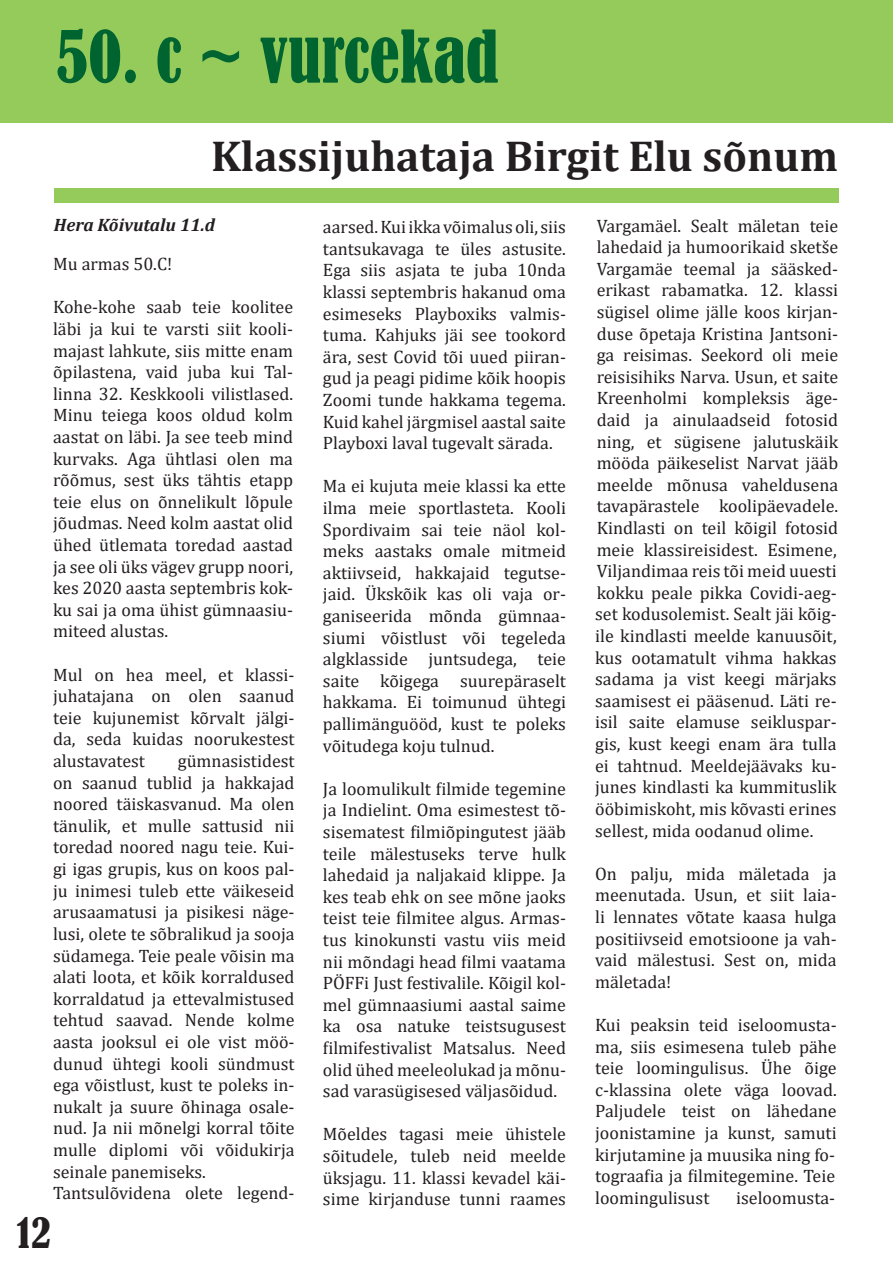
<style>
.page{position:relative;width:893px;height:1263px;background:#fff}
.page>*{position:absolute;margin:0;border:0;box-sizing:border-box;transform-origin:0 0}
.t1{font:condensed 67.5px "Bernard";color:#006431}
.t2{font:700 43.5px "Cambria";color:#231f20}
.t3{font:condensed 39px "Bernard";color:#231f20}
.t4{font:18px/21.6px "Cambria";color:#231f20;text-align:justify}
.t5{font:italic 700 18px "Cambria";color:#231f20}
</style>
<div class="page">
<div style="left:0;top:0;width:893px;height:122px;background:#95cb5b"></div>
<div style="left:54px;top:188px;width:785px;height:15px;background:#95cb5b"></div>
<p class="t1" style="left:56px;top:18px;width:445px">50. c ~ vurcekad</p>
<p class="t2" style="left:211px;top:126px;width:628px">Klassijuhataja Birgit Elu sõnum</p>
<p class="t5" style="left:54px;top:212px;width:163px">Hera Kõivutalu 11.d</p>
<p class="t4" style="left:53px;top:253px;width:121px">Mu armas 50.C!</p>
<p class="t4" style="left:53px;top:296px;width:242px">Kohe-kohe saab teie koolitee läbi ja kui te varsti siit kooli&shy;majast lahkute, siis mitte enam õpilastena, vaid juba kui Tal&shy;linna 32. Keskkooli vilistlased.<br>Minu teiega koos oldud kolm aastat on läbi. Ja see teeb mind kurvaks. Aga ühtlasi olen ma rõõmus, sest üks tähtis etapp teie elus on õnnelikult lõpule jõudmas. Need kolm aastat olid ühed ütlemata toredad aastad ja see oli üks vägev grupp noori, kes 2020 aasta septembris kok&shy;ku sai ja oma ühist gümnaasiu&shy;miteed alustas.</p>
<p class="t4" style="left:53px;top:664px;width:243px">Mul on hea meel, et klassi&shy;juhatajana on olen saanud teie kujunemist kõrvalt jälgi&shy;da, seda kuidas noorukestest alustavatest</p>
<p class="t4" style="left:595px;top:215px;width:245px">Vargamäel. Sealt mäletan teie lahedaid ja humoorikaid sketše Vargamäe teemal ja sääsked&shy;erikast rabamatka. 12. klassi sügisel olime jälle koos kirjan&shy;duse õpetaja Kristina Jantsoni&shy;ga reisimas. Seekord oli meie reisisihiks Narva. Usun, et saite Kreenholmi kompleksis äge&shy;daid ja ainulaadseid fotosid ning, et sügisene jalutuskäik mööda päikeselist Narvat jääb meelde mõnusa vaheldusena tavapärastele koolipäevadele.<br>Kindlasti on teil kõigil fotosid meie klassireisidest. Esimene, Viljandimaa reis tõi meid uuesti kokku peale pikka Covidi-aeg&shy;set kodusolemist. Sealt jäi kõig&shy;ile kindlasti meelde kanuusõit, kus ootamatult vihma hakkas sadama ja vist keegi märjaks saamisest ei pääsenud. Läti re&shy;isil saite elamuse seikluspar&shy;gis, kust keegi enam ära tulla ei tahtnud. Meeldejäävaks ku&shy;junes kindlasti ka kummituslik ööbimiskoht, mis kõvasti erines sellest, mida oodanud olime.</p>
<p class="t4" style="left:595px;top:863px;width:243px">On palju, mida mäletada ja meenutada. Usun, et siit laia&shy;li lennates võtate kaasa hulga positiivseid emotsioone ja vah&shy;vaid mälestusi. Sest on, mida mäletada!</p>
<p class="t4" style="left:595px;top:1014px;width:243px">Kui peaksin teid iseloomusta&shy;ma, siis esimesena tuleb pähe teie loomingulisus. Ühe õige c-klassina olete väga loovad.<br>Paljudele teist on lähedane joonistamine ja kunst, samuti kirjutamine ja muusika ning fo&shy;tograafia ja filmitegemine. Teie loomingulisust</p>
<p class="t4" style="left:323px;top:216px;width:245px">aarsed. Kui ikka võimalus oli, siis tantsukavaga te üles astusite.<br>Ega siis asjata te juba 10nda klassi septembris hakanud oma esimeseks Playboxiks valmis&shy;tuma. Kahjuks jäi see tookord ära, sest Covid tõi uued piiran&shy;gud ja peagi pidime kõik hoopis Zoomi tunde hakkama tegema.<br>Kuid kahel järgmisel aastal saite Playboxi laval tugevalt särada.</p>
<p class="t4" style="left:323px;top:475px;width:245px">Ma ei kujuta meie klassi ka ette ilma meie sportlasteta. Kooli Spordivaim sai teie näol kol&shy;meks aastaks omale mitmeid aktiivseid, hakkajaid tegutse&shy;jaid. Ükskõik kas oli vaja or&shy;ganiseerida mõnda gümnaa&shy;siumi võistlust või tegeleda algklasside juntsudega, teie saite kõigega suurepäraselt hakkama. Ei toimunud ühtegi pallimänguööd, kust te poleks võitudega koju tulnud.</p>
<p class="t4" style="left:323px;top:778px;width:245px">Ja loomulikult filmide tegemine ja Indielint. Oma esimestest tõ&shy;sisematest filmiõpingutest jääb teile mälestuseks terve hulk lahedaid ja naljakaid klippe. Ja kes teab ehk on see mõne jaoks teist teie filmitee algus. Armas&shy;tus kinokunsti vastu viis meid nii mõndagi head filmi vaatama PÖFFi Just festivalile. Kõigil kol&shy;mel gümnaasiumi aastal saime ka osa natuke teistsugusest filmifestivalist Matsalus. Need olid ühed meeleolukad ja mõnu&shy;sad varasügisesed väljasõidud.</p>
<p class="t4" style="left:323px;top:1123px;width:245px">Mõeldes tagasi meie ühistele sõitudele, tuleb neid meelde üksjagu. 11. klassi kevadel käi&shy;sime kirjanduse tunni raames</p>
<p class="t4" style="left:53px;top:750px;width:243px;text-indent:125px">gümnasistidest on saanud tublid ja hakkajad noored täiskasvanud. Ma olen tänulik, et mulle sattusid nii toredad noored nagu teie. Kui&shy;gi igas grupis, kus on koos pal&shy;ju inimesi tuleb ette väikeseid arusaamatusi ja pisikesi näge&shy;lusi, olete te sõbralikud ja sooja südamega. Teie peale võisin ma alati loota, et kõik korraldused korraldatud ja ettevalmistused tehtud saavad. Nende kolme aasta jooksul ei ole vist möö&shy;dunud ühtegi kooli sündmust ega võistlust, kust te poleks in&shy;nukalt ja suure õhinaga osale&shy;nud. Ja nii mõnelgi korral tõite mulle diplomi või võidukirja seinale panemiseks.</p>
<p class="t4" style="left:53px;top:1182px;width:243px">Tantsulõvidena olete legend-</p>
<p class="t4" style="left:736px;top:1187px;width:101px">iseloomusta-</p>
<p class="t3" style="left:17px;top:1210px;width:35px">12</p>
</div>
